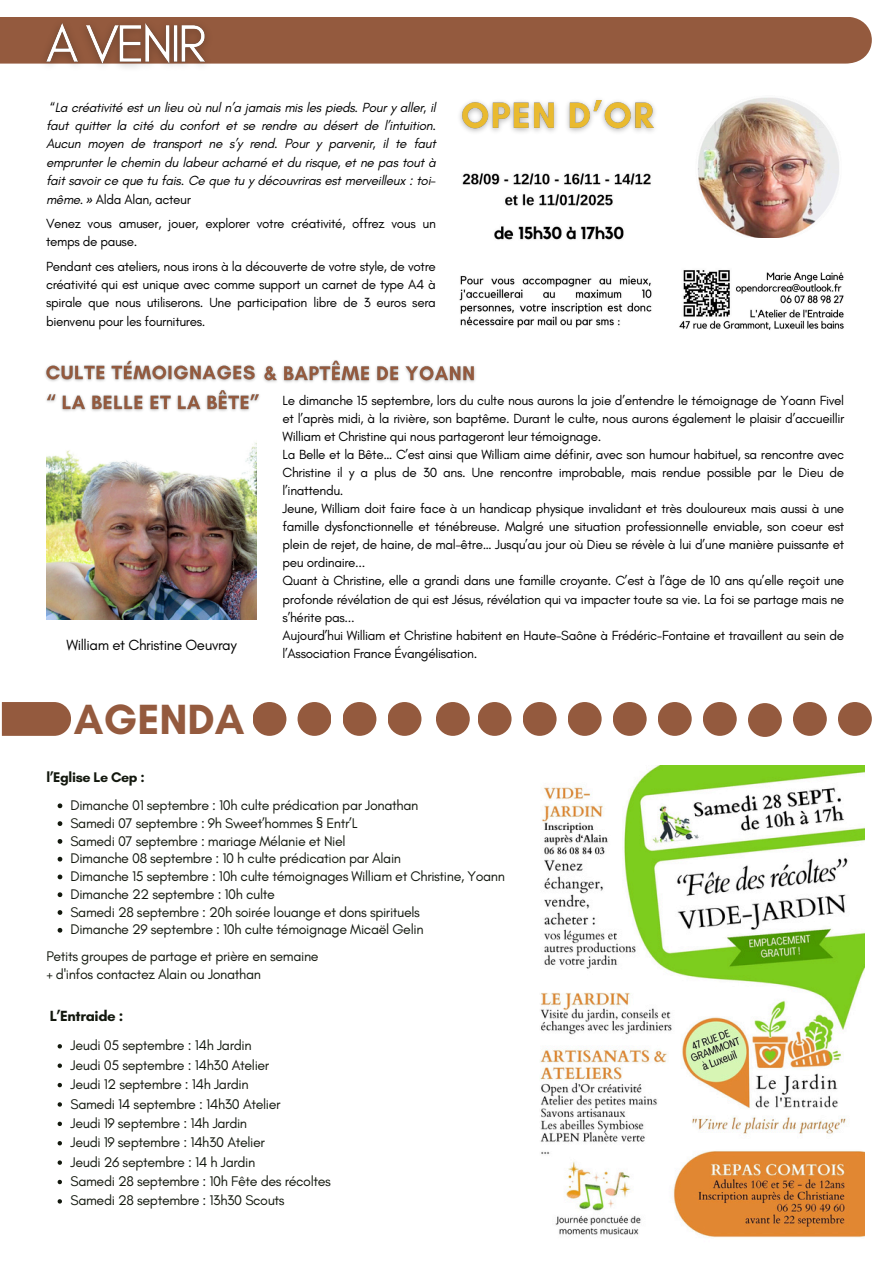
<style>
.page{position:relative;width:894px;height:1264px;background:#fff}
.page>*{position:absolute;margin:0;border:0;box-sizing:border-box;transform-origin:0 0}
.t1{font:700 43.05px "Glacial Indifference";color:#945a3e}
.t2{font:15px "Glacial Indifference";letter-spacing:-.025em;color:#000}
.t3{font:700 15px "Glacial Indifference";letter-spacing:-.025em;color:#13180e}
.t4{font:14.25px/17.7px "Glacial Indifference";letter-spacing:-.025em;color:#13180e}
.t5{font:700 14.25px "Glacial Indifference";letter-spacing:-.025em;color:#13180e}
.t6{font:13.5px/18px "Glacial Indifference";letter-spacing:-.025em;color:#000}
.t7{font:italic 13.5px/18.3px "Glacial Indifference";letter-spacing:-.025em;color:#000;text-align:justify}
.s1{font-style:normal}
.s2{font-family:"Noto Sans"}
</style>
<div class="page">
<svg style="left:2px;top:702px;width:69px;height:34px"></svg>
<div style="left:252px;top:702px;width:34px;height:34px;background:#945a3e;border-radius:50%"></div>
<div style="left:297px;top:702px;width:34px;height:34px;background:#945a3e;border-radius:50%"></div>
<div style="left:342px;top:702px;width:34px;height:34px;background:#945a3e;border-radius:50%"></div>
<div style="left:387px;top:702px;width:34px;height:34px;background:#945a3e;border-radius:50%"></div>
<div style="left:436px;top:702px;width:33px;height:34px;background:#945a3e;border-radius:50%"></div>
<div style="left:477px;top:702px;width:34px;height:34px;background:#945a3e;border-radius:50%"></div>
<div style="left:522px;top:702px;width:34px;height:34px;background:#945a3e;border-radius:50%"></div>
<div style="left:567px;top:702px;width:34px;height:34px;background:#945a3e;border-radius:50%"></div>
<div style="left:612px;top:702px;width:34px;height:34px;background:#945a3e;border-radius:50%"></div>
<div style="left:657px;top:702px;width:34px;height:34px;background:#945a3e;border-radius:50%"></div>
<div style="left:702px;top:702px;width:34px;height:34px;background:#945a3e;border-radius:50%"></div>
<div style="left:747px;top:703px;width:34px;height:34px;background:#945a3e;border-radius:50%"></div>
<div style="left:792px;top:702px;width:34px;height:34px;background:#945a3e;border-radius:50%"></div>
<div style="left:837px;top:702px;width:34px;height:34px;background:#945a3e;border-radius:50%"></div>
<div style="left:0;top:17px;width:871px;height:47px;background:#945a3e"></div>
<img style="left:459px;top:276px;width:193px;height:52px">
<img style="left:46px;top:442px;width:211px;height:178px">
<img style="left:679px;top:270px;width:165px;height:60px">
<img style="left:462px;top:173px;width:189px;height:67px">
<img style="left:698px;top:97px;width:141px;height:141px">
<img style="left:540px;top:766px;width:324px;height:472px">
<svg style="left:58px;top:803px;width:4px;height:5px"></svg>
<svg style="left:58px;top:821px;width:4px;height:5px"></svg>
<svg style="left:58px;top:839px;width:4px;height:4px"></svg>
<svg style="left:58px;top:856px;width:4px;height:5px"></svg>
<svg style="left:58px;top:874px;width:4px;height:5px"></svg>
<svg style="left:58px;top:892px;width:4px;height:5px"></svg>
<svg style="left:58px;top:910px;width:4px;height:4px"></svg>
<svg style="left:58px;top:927px;width:4px;height:5px"></svg>
<svg style="left:58px;top:1044px;width:4px;height:4px"></svg>
<svg style="left:58px;top:1063px;width:4px;height:4px"></svg>
<svg style="left:58px;top:1082px;width:4px;height:5px"></svg>
<svg style="left:58px;top:1102px;width:4px;height:4px"></svg>
<svg style="left:58px;top:1121px;width:4px;height:4px"></svg>
<svg style="left:58px;top:1141px;width:4px;height:4px"></svg>
<svg style="left:58px;top:1160px;width:4px;height:4px"></svg>
<svg style="left:58px;top:1179px;width:4px;height:5px"></svg>
<svg style="left:58px;top:1199px;width:4px;height:4px"></svg>
<img style="left:33px;top:17px;width:187px;height:51px">
<img style="left:45px;top:360px;width:215px;height:52px">
<img style="left:459px;top:99px;width:196px;height:33px">
<img style="left:263px;top:360px;width:213px;height:23px">
<p class="t7" style="left:46px;top:98px;width:391px;text-indent:4px"><span class="s1">“</span>La créativité est un lieu où nul n’a jamais mis les pieds. Pour y aller, il faut quitter la cité du confort et se rendre au désert de l’intuition.<br>Aucun moyen de transport ne s’y rend. Pour y parvenir, il te faut emprunter le chemin du labeur acharné et du risque, et ne pas tout à fait savoir ce que tu fais. Ce que tu y découvriras est merveilleux : toi&shy;même. <span class="s2">»</span> <span class="s1">Alda Alan, acteur</span></p>
<p class="t6" style="left:46px;top:214px;width:391px">Venez vous amuser, jouer, explorer votre créativité, offrez vous un temps de pause.</p>
<p class="t6" style="left:46px;top:257px;width:391px;text-align:justify">Pendant ces ateliers, nous irons à la découverte de votre style, de votre créativité qui est unique avec comme support un carnet de type A4 à spirale que nous utiliserons. Une participation libre de 3 euros sera bienvenu pour les fournitures.</p>
<p class="t2" style="left:66px;top:636px;width:172px">William et Christine Oeuvray</p>
<p class="t6" style="left:282px;top:391px;width:563px">Le dimanche 15 septembre, lors du culte nous aurons la joie d’entendre le témoignage de Yoann Fivel et l’après midi, à la rivière, son baptême. Durant le culte, nous aurons également le plaisir d’accueillir William et Christine qui nous partageront leur témoignage.<br>La Belle et la Bête… C’est ainsi que William aime définir, avec son humour habituel, sa rencontre avec Christine il y a plus de 30 ans. Une rencontre improbable, mais rendue possible par le Dieu de l’inattendu.<br>Jeune, William doit faire face à un handicap physique invalidant et très douloureux mais aussi à une famille dysfonctionnelle et ténébreuse. Malgré une situation professionnelle enviable, son coeur est plein de rejet, de haine, de mal-être… Jusqu’au jour où Dieu se révèle à lui d’une manière puissante et peu ordinaire...<br>Quant à Christine, elle a grandi dans une famille croyante. C’est à l’âge de 10 ans qu’elle reçoit une profonde révélation de qui est Jésus, révélation qui va impacter toute sa vie. La foi se partage mais ne s’hérite pas...<br>Aujourd’hui William et Christine habitent en Haute-Saône à Frédéric-Fontaine et travaillent au sein de l’Association France Évangélisation.</p>
<p class="t1" style="left:74px;top:693px;width:172px">AGENDA</p>
<h6 class="t5" style="left:46px;top:768px;width:100px">l’Eglise Le Cep :</h6>
<p class="t4" style="left:70px;top:796px;width:349px">Dimanche 01 septembre : 10h culte prédication par Jonathan</p>
<h6 class="t4" style="left:70px;top:814px;width:288px">Samedi 07 septembre : 9h Sweet’hommes <span class="s2">§</span> Entr’L</h6>
<h2 class="t4" style="left:70px;top:831px;width:276px">Samedi 07 septembre : mariage Mélanie et Niel</h2>
<h5 class="t4" style="left:70px;top:849px;width:332px">Dimanche 08 septembre : 10 h culte prédication par Alain</h5>
<p class="t4" style="left:70px;top:867px;width:436px">Dimanche 15 septembre : 10h culte témoignages William et Christine, Yoann</p>
<p class="t4" style="left:70px;top:885px;width:206px">Dimanche 22 septembre : 10h culte</p>
<p class="t4" style="left:70px;top:902px;width:351px">Samedi 28 septembre : 20h soirée louange et dons spirituels</p>
<p class="t4" style="left:70px;top:920px;width:354px">Dimanche 29 septembre : 10h culte témoignage Micaël Gelin</p>
<p class="t4" style="left:46px;top:947px;width:274px">Petits groupes de partage et prière en semaine + d'infos contactez Alain ou Jonathan</p>
<p class="t3" style="left:50px;top:1006px;width:75px">L’Entraide :</p>
<p class="t4" style="left:71px;top:1036px;width:182px">Jeudi 05 septembre : 14h Jardin</p>
<p class="t4" style="left:71px;top:1055px;width:200px">Jeudi 05 septembre : 14h30 Atelier</p>
<h6 class="t4" style="left:71px;top:1075px;width:179px">Jeudi 12 septembre : 14h Jardin</h6>
<h5 class="t4" style="left:71px;top:1094px;width:211px">Samedi 14 septembre : 14h30 Atelier</h5>
<p class="t4" style="left:71px;top:1114px;width:178px">Jeudi 19 septembre : 14h Jardin</p>
<p class="t4" style="left:71px;top:1133px;width:196px">Jeudi 19 septembre : 14h30 Atelier</p>
<p class="t4" style="left:71px;top:1152px;width:186px">Jeudi 26 septembre : 14 h Jardin</p>
<p class="t4" style="left:71px;top:1172px;width:262px">Samedi 28 septembre : 10h Fête des récoltes</p>
<p class="t4" style="left:71px;top:1191px;width:215px">Samedi 28 septembre : 13h30 Scouts</p>
</div>
